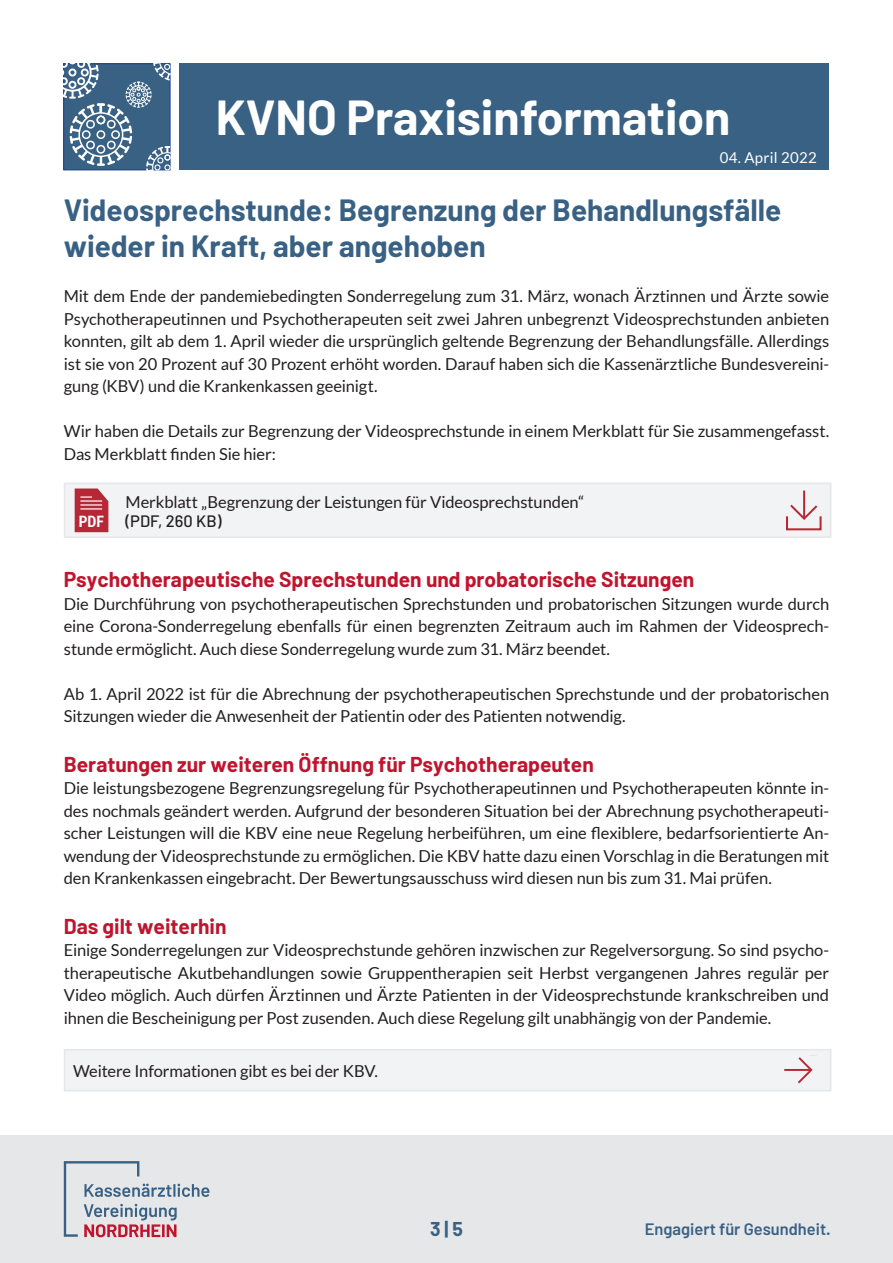
<style>
.page{position:relative;width:893px;height:1263px;background:#fff}
.page>*{position:absolute;margin:0;border:0;box-sizing:border-box;transform-origin:0 0}
.t1{font:700 48px "Barlow";color:#fff}
._1_0_-_Fließtext___1{font:700 30px/36px "Barlow";color:#396184}
._1_0_-_Fließtext___1-2{font:700 21px "Barlow";color:#c0142e}
.t2{font:700 19.5px "Barlow";color:#396184}
._1_0_-_Fließtext___1-3{font:16.5px/22.5px "Lato";letter-spacing:-.005em;color:#231f20;text-align:justify}
.t3{font:600 16.5px "Barlow";color:#396184}
.t4{font:500 16.5px "Barlow";color:#231f20}
.t5{font:700 condensed 15.6px "Roboto";color:#fff}
.t6{font:15px "Lato";letter-spacing:.02em;color:#fff}
</style>
<div class="page">
<div style="left:180px;top:64px;width:649px;height:106px;background:#396184"></div>
<svg style="left:64px;top:64px;width:106px;height:106px;background:#5c7d9a"></svg>
<div style="left:0;top:1135px;width:893px;height:128px;background:#e6e7e9"></div>
<svg style="left:64px;top:1161px;width:145px;height:76px"></svg>
<div style="left:64px;top:483px;width:767px;height:55px;background:#f2f3f4;border:2px solid #e6e7e9"></div>
<svg style="left:75px;top:488px;width:33px;height:44px"></svg>
<div style="left:786px;top:515px;width:36px;height:15px;border:2px solid #b72837"></div>
<svg style="left:788px;top:502px;width:31px;height:19px"></svg>
<hr style="left:803px;top:491px;width:2px;height:26px;background:#b72837">
<div style="left:64px;top:1049px;width:767px;height:42px;background:#f2f3f4;border:2px solid #e6e7e9"></div>
<svg style="left:798px;top:1057px;width:15px;height:27px"></svg>
<hr style="left:785px;top:1069px;width:25px;height:2px;background:#b72837">
<h1 class="t1" style="left:216px;top:88px;width:516px">KVNO Praxisinformation</h1>
<p class="t6" style="left:720px;top:149px;width:99px">04. April 2022</p>
<p class="_1_0_-_Fließtext___1" style="left:64px;top:192px;width:719px">Videosprechstunde: Begrenzung der Behandlungsfälle wieder in Kraft, aber angehoben</p>
<p class="_1_0_-_Fließtext___1-3" style="left:64px;top:285px;width:767px">Mit dem Ende der pandemiebedingten Sonderregelung zum 31. März, wonach Ärztinnen und Ärzte sowie Psychotherapeutinnen und Psychotherapeuten seit zwei Jahren unbegrenzt Videosprechstunden anbieten konnten, gilt ab dem 1. April wieder die ursprünglich geltende Begrenzung der Behandlungsfälle. Allerdings ist sie von 20 Prozent auf 30 Prozent erhöht worden. Darauf haben sich die Kassenärztliche Bundesvereini&shy;gung (KBV) und die Krankenkassen geeinigt.</p>
<p class="_1_0_-_Fließtext___1-3" style="left:64px;top:420px;width:767px">Wir haben die Details zur Begrenzung der Videosprechstunde in einem Merkblatt für Sie zusammengefasst.<br>Das Merkblatt finden Sie hier:</p>
<p class="t5" style="left:79px;top:511px;width:27px">PDF</p>
<p class="_1_0_-_Fließtext___1-3" style="left:125px;top:490px;width:461px">Merkblatt „Begrenzung der Leistungen für Videosprechstunden“</p>
<p class="t4" style="left:125px;top:511px;width:97px">(PDF, 260 KB)</p>
<p class="_1_0_-_Fließtext___1-2" style="left:64px;top:567px;width:632px">Psychotherapeutische Sprechstunden und probatorische Sitzungen</p>
<p class="_1_0_-_Fließtext___1-3" style="left:64px;top:593px;width:767px">Die Durchführung von psychotherapeutischen Sprechstunden und probatorischen Sitzungen wurde durch eine Corona-Sonderregelung ebenfalls für einen begrenzten Zeitraum auch im Rahmen der Videosprech&shy;stunde ermöglicht. Auch diese Sonderregelung wurde zum 31. März beendet.</p>
<p class="_1_0_-_Fließtext___1-3" style="left:64px;top:683px;width:767px">Ab 1. April 2022 ist für die Abrechnung der psychotherapeutischen Sprechstunde und der probatorischen<br>Sitzungen wieder die Anwesenheit der Patientin oder des Patienten notwendig.</p>
<p class="_1_0_-_Fließtext___1-2" style="left:64px;top:751px;width:532px">Beratungen zur weiteren Öffnung für Psychotherapeuten</p>
<p class="_1_0_-_Fließtext___1-3" style="left:64px;top:777px;width:767px">Die leistungsbezogene Begrenzungsregelung für Psychotherapeutinnen und Psychotherapeuten könnte in&shy;des nochmals geändert werden. Aufgrund der besonderen Situation bei der Abrechnung psychotherapeuti&shy;scher Leistungen will die KBV eine neue Regelung herbeiführen, um eine flexiblere, bedarfsorientierte An&shy;wendung der Videosprechstunde zu ermöglichen. Die KBV hatte dazu einen Vorschlag in die Beratungen mit den Krankenkassen eingebracht. Der Bewertungsausschuss wird diesen nun bis zum 31. Mai prüfen.</p>
<p class="_1_0_-_Fließtext___1-2" style="left:64px;top:913px;width:164px">Das gilt weiterhin</p>
<p class="_1_0_-_Fließtext___1-3" style="left:64px;top:939px;width:767px">Einige Sonderregelungen zur Videosprechstunde gehören inzwischen zur Regelversorgung. So sind psycho&shy;therapeutische Akutbehandlungen sowie Gruppentherapien seit Herbst vergangenen Jahres regulär per Video möglich. Auch dürfen Ärztinnen und Ärzte Patienten in der Videosprechstunde krankschreiben und ihnen die Bescheinigung per Post zusenden. Auch diese Regelung gilt unabhängig von der Pandemie.</p>
<p class="_1_0_-_Fließtext___1-3" style="left:73px;top:1059px;width:306px">Weitere Informationen gibt es bei der KBV.</p>
<p class="t2" style="left:430px;top:1217px;width:34px">3 | 5</p>
<p class="t3" style="left:645px;top:1219px;width:187px">Engagiert für Gesundheit.</p>
</div>
